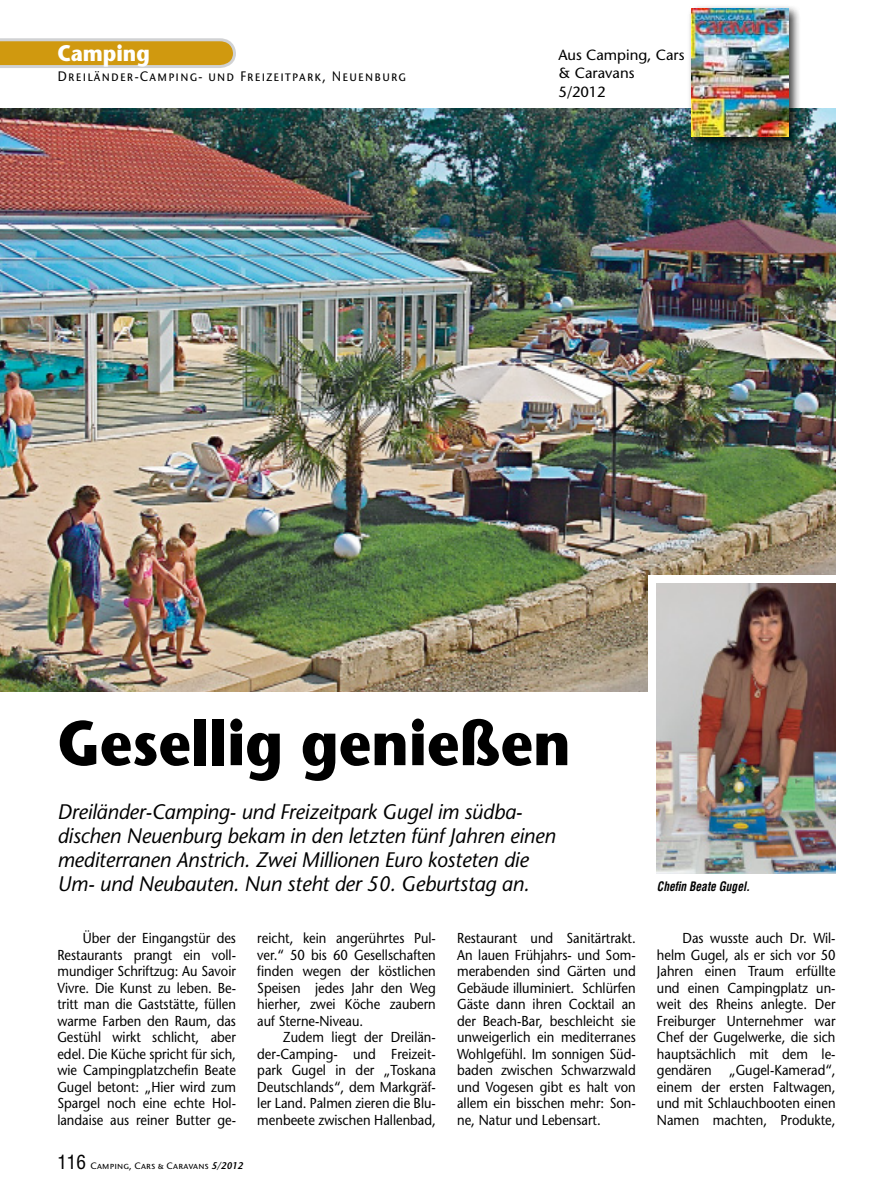
<style>
.page{position:relative;width:893px;height:1191px;background:#fff}
.page>*{position:absolute;margin:0;border:0;box-sizing:border-box;transform-origin:0 0}
.t1{font:700 63px "Stone Sans Std";color:#000;scale:.9 1}
.t2{font:700 22.5px "Stone Sans Std";color:#fff;scale:.9 1}
.t3{font:italic 500 21px/24px "Stone Sans Std";letter-spacing:-.01em;color:#000}
.t4{font:500 14.7px/18.5px "Stone Sans Std";color:#000}
.t5{font:500 14.4px/16.5px "Stone Sans Std";color:#000;text-align:justify;scale:.9 1}
.t6{font:14.4px "Stone Sans EF Medium SC";letter-spacing:.1em;color:#000;scale:.9 1}
.t7{font:italic 700 condensed 12.75px "Helvetica LT Std";color:#000;scale:.9 1}
.t8{font:9.75px "Stone Sans EF Medium SC";letter-spacing:.025em;color:#000}
.s1{font-family:"Helvetica LT Std";font-stretch:condensed;font-size:19.2px}
.s2{font-family:"Stone Sans Std";font-weight:600;font-style:italic}
</style>
<div class="page">
<svg style="left:0;top:38px;width:236px;height:30px;background:#d1a63c"></svg>
<img style="left:0;top:108px;width:836px;height:583px">
<div style="left:648px;top:575px;width:196px;height:298px;background:#fff"></div>
<img style="left:657px;top:584px;width:179px;height:289px">
<div style="left:687px;top:5px;width:114px;height:144px;background:#000;opacity:.75"></div>
<img style="left:691px;top:9px;width:97px;height:128px">
<h2 class="t2" style="left:57px;top:40px;width:104px">Camping</h2>
<p class="t6" style="left:57px;top:68px;width:389px">Dreiländer-Camping- und Freizeitpark, Neuenburg</p>
<p class="t4" style="left:558px;top:45px;width:128px">Aus Camping, Cars &amp; Caravans<br>5/2012</p>
<h1 class="t1" style="left:57px;top:705px;width:572px">Gesellig genießen</h1>
<h3 class="t3" style="left:57px;top:800px;width:500px">Dreiländer-Camping- und Freizeitpark Gugel im südba&shy;dischen Neuenburg bekam in den letzten fünf Jahren einen mediterranen Anstrich. Zwei Millionen Euro kosteten die Um- und Neubauten. Nun steht der 50. Geburtstag an.</h3>
<p class="t5" style="left:57px;top:930px;width:200px;text-indent:26px">Über der Eingangstür des Restaurants prangt ein voll&shy;mundiger Schriftzug: Au Savoir Vivre. Die Kunst zu leben. Be&shy;tritt man die Gaststätte, füllen warme Farben den Raum, das Gestühl wirkt schlicht, aber edel. Die Küche spricht für sich, wie Campingplatzchefin Beate Gugel betont: „Hier wird zum Spargel noch eine echte Hol&shy;landaise aus reiner Butter ge-</p>
<p class="t5" style="left:257px;top:930px;width:200px">reicht, kein angerührtes Pul&shy;ver.“ 50 bis 60 Gesellschaften finden wegen der köstlichen Speisen jedes Jahr den Weg hierher, zwei Köche zaubern auf Sterne-Niveau.</p>
<p class="t7" style="left:657px;top:878px;width:105px">Chefin Beate Gugel.</p>
<p class="t5" style="left:457px;top:930px;width:200px">Restaurant und Sanitärtrakt.<br>An lauen Frühjahrs- und Som&shy;merabenden sind Gärten und Gebäude illuminiert. Schlürfen Gäste dann ihren Cocktail an der Beach-Bar, beschleicht sie unweigerlich ein mediterranes Wohlgefühl. Im sonnigen Süd&shy;baden zwischen Schwarzwald und Vogesen gibt es halt von allem ein bisschen mehr: Son&shy;ne, Natur und Lebensart.</p>
<p class="t5" style="left:657px;top:930px;width:200px;text-indent:26px">Das wusste auch Dr. Wil&shy;helm Gugel, als er sich vor 50<br>Jahren einen Traum erfüllte und einen Campingplatz un&shy;weit des Rheins anlegte. Der Freiburger Unternehmer war Chef der Gugelwerke, die sich hauptsächlich mit dem le&shy;gendären „Gugel-Kamerad“, einem der ersten Faltwagen, und mit Schlauchbooten einen Namen machten, Produkte,</p>
<p class="t5" style="left:257px;top:1029px;width:200px;text-indent:26px">Zudem liegt der Dreilän&shy;der-Camping- und Freizeit&shy;park Gugel in der „Toskana Deutschlands“, dem Markgräf&shy;ler Land. Palmen zieren die Blu&shy;menbeete zwischen Hallenbad,</p>
<p class="t8" style="left:57px;top:1159px;width:187px"><span class="s1">116</span> Camping, Cars &amp; Caravans <span class="s2">5/2012</span></p>
</div>
